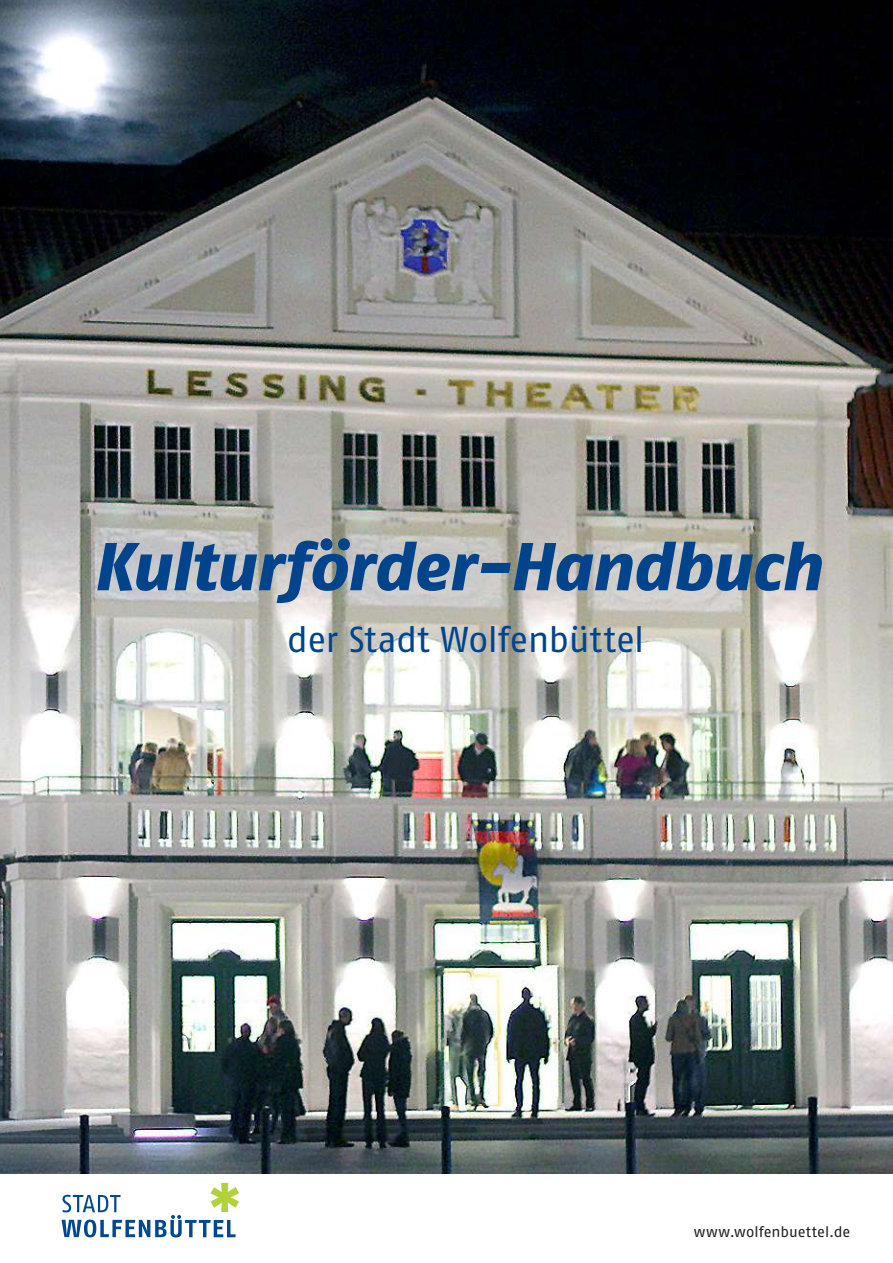
<style>
.page{position:relative;width:893px;height:1263px;background:#fff}
.page>*{position:absolute;margin:0;border:0;box-sizing:border-box;transform-origin:0 0}
.t1{font:italic 800 67.5px "Fago No";letter-spacing:-.02em;color:#01448c}
.t2{font:36px "Fago No";letter-spacing:-.015em;color:#01448c}
.t3{font:15px "Fago No";letter-spacing:.005em;color:#231f20}
</style>
<div class="page">
<img style="left:0;top:0;width:893px;height:1174px">
<svg style="left:62px;top:1183px;width:177px;height:54px"></svg>
<p class="t1" style="left:93px;top:526px;width:731px">Kulturförder-Handbuch</p>
<p class="t2" style="left:287px;top:619px;width:359px">der Stadt Wolfenbüttel</p>
<p class="t3" style="left:694px;top:1224px;width:158px">www.wolfenbuettel.de</p>
</div>
